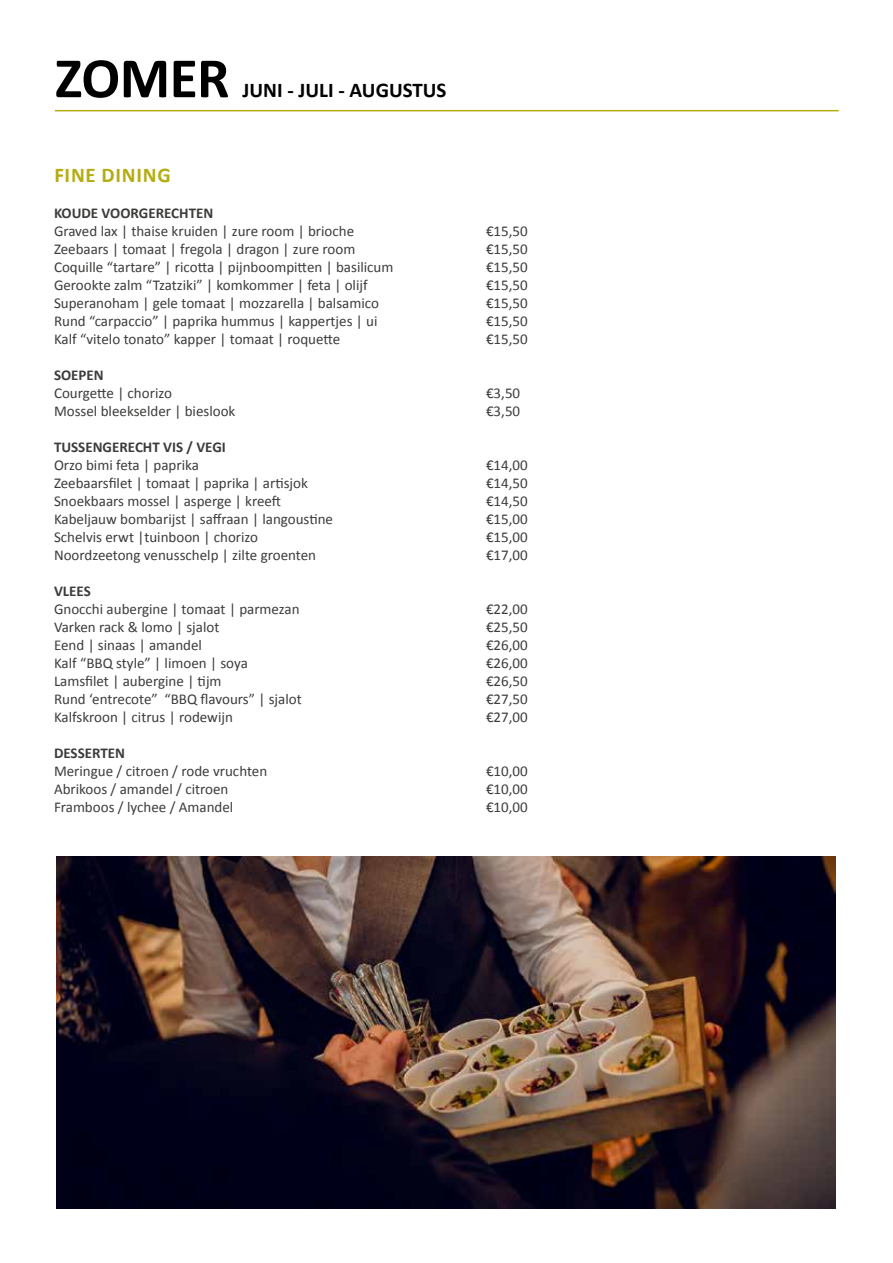
<style>
.page{position:relative;width:893px;height:1263px;background:#fff}
.page>*{position:absolute;margin:0;border:0;box-sizing:border-box;transform-origin:0 0}
.t1{font:700 57.6px "Calibri";letter-spacing:-.01em;color:#000}
.t2{font:700 21px "Calibri";color:#000}
.t3{font:700 21px "Calibri";letter-spacing:.035em;color:#b4ad11}
.t4{font:15px "Calibri";color:#3c3c3b}
.t5{font:700 15px "Calibri";color:#3c3c3b}
</style>
<div class="page">
<hr style="left:55px;top:110px;width:784px;height:1px;background:#b4ad11">
<img style="left:57px;top:857px;width:779px;height:352px">
<h1 class="t1" style="left:55px;top:55px;width:176px">ZOMER</h1>
<h2 class="t2" style="left:242px;top:82px;width:206px">JUNI - JULI - AUGUSTUS</h2>
<h2 class="t3" style="left:54px;top:166px;width:118px">FINE DINING</h2>
<p class="t5" style="left:54px;top:207px;width:161px">KOUDE VOORGERECHTEN</p>
<p class="t4" style="left:54px;top:221px;width:302px">Graved lax | thaise kruiden | zure room | brioche</p>
<p class="t4" style="left:486px;top:221px;width:43px">€15,50</p>
<p class="t4" style="left:54px;top:239px;width:303px">Zeebaars | tomaat | fregola | dragon | zure room</p>
<p class="t4" style="left:486px;top:239px;width:43px">€15,50</p>
<p class="t4" style="left:54px;top:257px;width:341px">Coquille “tartare” | ricotta | pijnboompitten | basilicum</p>
<p class="t4" style="left:486px;top:257px;width:43px">€15,50</p>
<p class="t4" style="left:54px;top:275px;width:315px">Gerookte zalm “Tzatziki” | komkommer | feta | olijf</p>
<p class="t4" style="left:486px;top:275px;width:43px">€15,50</p>
<p class="t4" style="left:54px;top:293px;width:327px">Superanoham | gele tomaat | mozzarella | balsamico</p>
<p class="t4" style="left:486px;top:293px;width:43px">€15,50</p>
<p class="t4" style="left:54px;top:311px;width:325px">Rund “carpaccio” | paprika hummus | kappertjes | ui</p>
<p class="t4" style="left:486px;top:311px;width:43px">€15,50</p>
<p class="t4" style="left:54px;top:329px;width:288px">Kalf “vitelo tonato” kapper | tomaat | roquette</p>
<p class="t4" style="left:486px;top:329px;width:43px">€15,50</p>
<p class="t5" style="left:54px;top:369px;width:51px">SOEPEN</p>
<p class="t4" style="left:54px;top:383px;width:119px">Courgette | chorizo</p>
<p class="t4" style="left:486px;top:383px;width:36px">€3,50</p>
<p class="t4" style="left:54px;top:401px;width:183px">Mossel bleekselder | bieslook</p>
<p class="t4" style="left:486px;top:401px;width:36px">€3,50</p>
<p class="t5" style="left:54px;top:441px;width:173px">TUSSENGERECHT VIS / VEGI</p>
<p class="t4" style="left:54px;top:455px;width:146px">Orzo bimi feta | paprika</p>
<p class="t4" style="left:486px;top:455px;width:43px">€14,00</p>
<p class="t4" style="left:54px;top:473px;width:255px">Zeebaarsfilet | tomaat | paprika | artisjok</p>
<p class="t4" style="left:486px;top:473px;width:43px">€14,50</p>
<p class="t4" style="left:54px;top:491px;width:229px">Snoekbaars mossel | asperge | kreeft</p>
<p class="t4" style="left:486px;top:491px;width:43px">€14,50</p>
<p class="t4" style="left:54px;top:509px;width:281px">Kabeljauw bombarijst | saffraan | langoustine</p>
<p class="t4" style="left:486px;top:509px;width:43px">€15,00</p>
<p class="t4" style="left:54px;top:527px;width:206px">Schelvis erwt |tuinboon | chorizo</p>
<p class="t4" style="left:486px;top:527px;width:43px">€15,00</p>
<p class="t4" style="left:54px;top:545px;width:264px">Noordzeetong venusschelp | zilte groenten</p>
<p class="t4" style="left:486px;top:545px;width:43px">€17,00</p>
<p class="t5" style="left:54px;top:585px;width:38px">VLEES</p>
<p class="t4" style="left:54px;top:599px;width:247px">Gnocchi aubergine | tomaat | parmezan</p>
<p class="t4" style="left:486px;top:599px;width:43px">€22,00</p>
<p class="t4" style="left:54px;top:617px;width:167px">Varken rack &amp; lomo | sjalot</p>
<p class="t4" style="left:486px;top:617px;width:43px">€25,50</p>
<p class="t4" style="left:54px;top:635px;width:150px">Eend | sinaas | amandel</p>
<p class="t4" style="left:486px;top:635px;width:43px">€26,00</p>
<p class="t4" style="left:54px;top:653px;width:195px">Kalf “BBQ style” | limoen | soya</p>
<p class="t4" style="left:486px;top:653px;width:43px">€26,00</p>
<p class="t4" style="left:54px;top:671px;width:169px">Lamsfilet | aubergine | tijm</p>
<p class="t4" style="left:486px;top:671px;width:43px">€26,50</p>
<p class="t4" style="left:54px;top:689px;width:249px">Rund ‘entrecote” “BBQ flavours” | sjalot</p>
<p class="t4" style="left:486px;top:689px;width:43px">€27,50</p>
<p class="t4" style="left:54px;top:707px;width:180px">Kalfskroon | citrus | rodewijn</p>
<p class="t4" style="left:486px;top:707px;width:43px">€27,00</p>
<p class="t5" style="left:54px;top:747px;width:73px">DESSERTEN</p>
<p class="t4" style="left:54px;top:761px;width:215px">Meringue / citroen / rode vruchten</p>
<p class="t4" style="left:486px;top:761px;width:43px">€10,00</p>
<p class="t4" style="left:54px;top:779px;width:176px">Abrikoos / amandel / citroen</p>
<p class="t4" style="left:486px;top:779px;width:43px">€10,00</p>
<p class="t4" style="left:54px;top:797px;width:181px">Framboos / lychee / Amandel</p>
<p class="t4" style="left:486px;top:797px;width:43px">€10,00</p>
</div>
